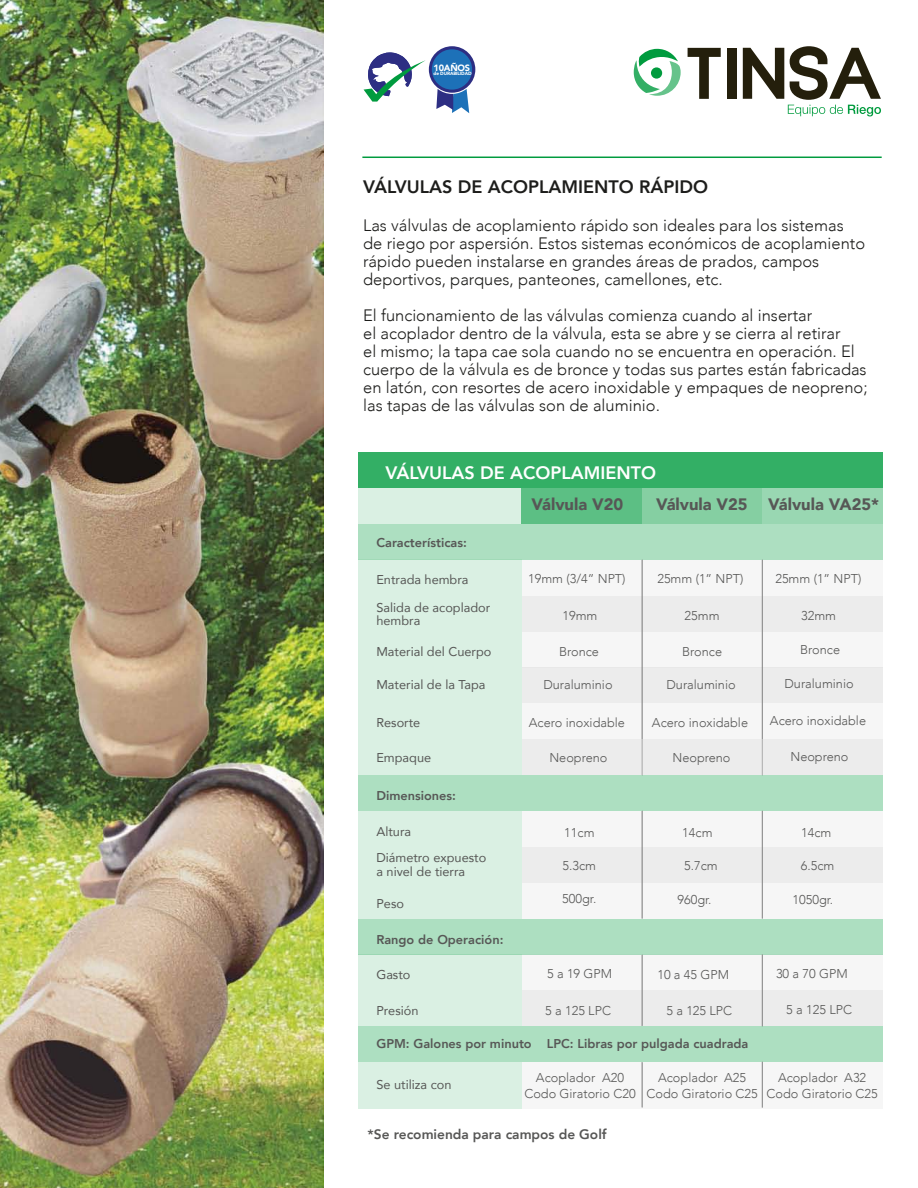
<style>
.page{position:relative;width:918px;height:1188px;background:#fff}
.page>*{position:absolute;margin:0;border:0;box-sizing:border-box;transform-origin:0 0}
.t1{font:800 18px "Avenir";color:#1d1d1b}
.t2{font:800 18px "Avenir";color:#fff}
.t3{font:300 16.5px/18px "Avenir";color:#1d1d1b}
.t4{font:900 16.5px "Avenir";color:#575756}
.t5{font:800 13.65px "Avenir";color:#575756}
.t6{font:300 12.75px/15.3px "Avenir";color:#575756;text-align:center}
.t7{font:12.75px/13.6px "Avenir";color:#575756}
.t8{font:800 12.75px "Avenir";color:#575756}
.t9{font:900 9.15px "Avenir";letter-spacing:-.025em;color:#fff}
.t10{font:900 4.65px "Avenir";letter-spacing:-.025em;color:#fff}
</style>
<div class="page">
<hr style="left:362px;top:157px;width:520px;height:1px;background:#009b3e">
<svg style="left:688px;top:48px;width:33px;height:51px"></svg>
<div style="left:727px;top:48px;width:9px;height:51px;background:#241f0c"></div>
<svg style="left:634px;top:49px;width:47px;height:47px"></svg>
<div style="left:651px;top:67px;width:11px;height:12px;background:#009b3e;border-radius:50%"></div>
<svg style="left:743px;top:46px;width:138px;height:70px"></svg>
<svg style="left:364px;top:52px;width:62px;height:50px"></svg>
<svg style="left:436px;top:89px;width:33px;height:24px"></svg>
<svg style="left:429px;top:46px;width:46px;height:47px"></svg>
<div style="left:432px;top:49px;width:40px;height:41px;background:#1d71b8;border-radius:50%"></div>
<div style="left:358px;top:488px;width:164px;height:36px;background:#daf0e3"></div>
<div style="left:522px;top:488px;width:120px;height:36px;background:#5cbf84"></div>
<div style="left:642px;top:488px;width:120px;height:36px;background:#85cfa2"></div>
<div style="left:762px;top:488px;width:120px;height:36px;background:#99d7b2"></div>
<div style="left:358px;top:524px;width:524px;height:36px;background:#addfc1"></div>
<div style="left:358px;top:560px;width:164px;height:215px;background:#daf0e3"></div>
<div style="left:358px;top:811px;width:164px;height:108px;background:#daf0e3"></div>
<div style="left:358px;top:954px;width:164px;height:72px;background:#daf0e3"></div>
<div style="left:358px;top:1062px;width:164px;height:47px;background:#daf0e3"></div>
<div style="left:522px;top:560px;width:360px;height:36px;background:#f6f6f6"></div>
<div style="left:522px;top:596px;width:360px;height:36px;background:#ececec"></div>
<div style="left:522px;top:632px;width:360px;height:35px;background:#f6f6f6"></div>
<div style="left:522px;top:667px;width:360px;height:36px;background:#ececec"></div>
<div style="left:522px;top:703px;width:360px;height:36px;background:#f6f6f6"></div>
<div style="left:522px;top:811px;width:360px;height:36px;background:#f6f6f6"></div>
<div style="left:522px;top:847px;width:360px;height:36px;background:#ececec"></div>
<div style="left:522px;top:883px;width:360px;height:36px;background:#f6f6f6"></div>
<div style="left:522px;top:954px;width:360px;height:36px;background:#f6f6f6"></div>
<div style="left:522px;top:990px;width:360px;height:36px;background:#ececec"></div>
<div style="left:522px;top:1062px;width:360px;height:47px;background:#f6f6f6"></div>
<div style="left:358px;top:775px;width:524px;height:36px;background:#addfc1"></div>
<div style="left:358px;top:919px;width:524px;height:35px;background:#addfc1"></div>
<div style="left:358px;top:1026px;width:524px;height:36px;background:#addfc1"></div>
<hr style="left:642px;top:560px;width:1px;height:215px;background:#878787">
<hr style="left:762px;top:560px;width:1px;height:215px;background:#878787">
<hr style="left:642px;top:955px;width:1px;height:71px;background:#878787">
<hr style="left:762px;top:811px;width:1px;height:108px;background:#878787">
<hr style="left:642px;top:811px;width:1px;height:108px;background:#878787">
<hr style="left:762px;top:955px;width:1px;height:71px;background:#878787">
<hr style="left:642px;top:1062px;width:1px;height:45px;background:#878787">
<hr style="left:762px;top:1062px;width:1px;height:46px;background:#878787">
<div style="left:358px;top:452px;width:524px;height:36px;background:#33af65"></div>
<div style="left:522px;top:739px;width:360px;height:36px;background:#ececec"></div>
<img style="left:0;top:0;width:324px;height:1188px">
<p class="t9" style="left:434px;top:60px;width:38px">10AÑOS</p>
<p class="t10" style="left:434px;top:70px;width:39px">de DURABILIDAD</p>
<p class="t1" style="left:363px;top:173px;width:346px">VÁLVULAS DE ACOPLAMIENTO RÁPIDO</p>
<p class="t3" style="left:363px;top:216px;width:504px">Las válvulas de acoplamiento rápido son ideales para los sistemas de riego por aspersión. Estos sistemas económicos de acoplamiento rápido pueden instalarse en grandes áreas de prados, campos deportivos, parques, panteones, camellones, etc.</p>
<p class="t3" style="left:363px;top:306px;width:506px">El funcionamiento de las válvulas comienza cuando al insertar<br>el acoplador dentro de la válvula, esta se abre y se cierra al retirar<br>el mismo; la tapa cae sola cuando no se encuentra en operación. El cuerpo de la válvula es de bronce y todas sus partes están fabricadas en latón, con resortes de acero inoxidable y empaques de neopreno; las tapas de las válvulas son de aluminio.</p>
<p class="t2" style="left:386px;top:458px;width:272px">VÁLVULAS DE ACOPLAMIENTO</p>
<p class="t8" style="left:376px;top:533px;width:92px">Características:</p>
<p class="t7" style="left:376px;top:572px;width:94px">Entrada hembra</p>
<p class="t7" style="left:376px;top:600px;width:115px">Salida de acoplador hembra</p>
<p class="t7" style="left:376px;top:644px;width:117px">Material del Cuerpo</p>
<p class="t7" style="left:376px;top:678px;width:111px">Material de la Tapa</p>
<p class="t7" style="left:376px;top:715px;width:45px">Resorte</p>
<p class="t7" style="left:376px;top:751px;width:56px">Empaque</p>
<p class="t8" style="left:376px;top:786px;width:81px">Dimensiones:</p>
<p class="t7" style="left:376px;top:818px;width:111px;line-height:26.5px">Altura<br>Diámetro expuesto</p>
<p class="t7" style="left:376px;top:864px;width:90px">a nivel de tierra</p>
<p class="t7" style="left:376px;top:896px;width:29px">Peso</p>
<p class="t8" style="left:376px;top:930px;width:129px">Rango de Operación:</p>
<p class="t7" style="left:376px;top:968px;width:36px">Gasto</p>
<p class="t7" style="left:376px;top:1004px;width:44px">Presión</p>
<p class="t4" style="left:532px;top:491px;width:93px">Válvula V20</p>
<p class="t4" style="left:656px;top:491px;width:225px">Válvula V25 Válvula VA25*</p>
<p class="t6" style="left:528px;top:571px;width:99px">19mm (3/4” NPT)</p>
<p class="t6" style="left:563px;top:608px;width:36px">19mm</p>
<p class="t6" style="left:559px;top:644px;width:41px">Bronce</p>
<p class="t6" style="left:543px;top:677px;width:71px">Duraluminio</p>
<p class="t6" style="left:529px;top:715px;width:98px">Acero inoxidable</p>
<p class="t6" style="left:549px;top:750px;width:60px">Neopreno</p>
<p class="t6" style="left:564px;top:825px;width:32px">11cm</p>
<p class="t6" style="left:563px;top:858px;width:35px">5.3cm</p>
<p class="t6" style="left:562px;top:891px;width:36px">500gr.</p>
<p class="t6" style="left:547px;top:966px;width:67px">5 a 19 GPM</p>
<p class="t6" style="left:545px;top:1003px;width:67px">5 a 125 LPC</p>
<p class="t6" style="left:657px;top:571px;width:88px">25mm (1” NPT)</p>
<p class="t6" style="left:685px;top:608px;width:36px">25mm</p>
<p class="t6" style="left:682px;top:644px;width:41px">Bronce</p>
<p class="t6" style="left:666px;top:677px;width:71px">Duraluminio</p>
<p class="t6" style="left:652px;top:715px;width:98px">Acero inoxidable</p>
<p class="t6" style="left:672px;top:750px;width:60px">Neopreno</p>
<p class="t6" style="left:775px;top:571px;width:88px">25mm (1” NPT)</p>
<p class="t6" style="left:801px;top:608px;width:36px">32mm</p>
<p class="t6" style="left:800px;top:642px;width:41px">Bronce</p>
<p class="t6" style="left:784px;top:676px;width:71px">Duraluminio</p>
<p class="t6" style="left:770px;top:713px;width:98px">Acero inoxidable</p>
<p class="t6" style="left:790px;top:749px;width:60px">Neopreno</p>
<p class="t6" style="left:801px;top:825px;width:32px">14cm</p>
<p class="t6" style="left:682px;top:825px;width:32px">14cm</p>
<p class="t6" style="left:684px;top:858px;width:35px">5.7cm</p>
<p class="t6" style="left:801px;top:858px;width:35px">6.5cm</p>
<p class="t6" style="left:678px;top:891px;width:36px">960gr.</p>
<p class="t6" style="left:657px;top:967px;width:73px">10 a 45 GPM</p>
<p class="t6" style="left:666px;top:1003px;width:67px">5 a 125 LPC</p>
<p class="t6" style="left:792px;top:892px;width:42px">1050gr.</p>
<p class="t6" style="left:776px;top:965px;width:73px">30 a 70 GPM</p>
<p class="t6" style="left:786px;top:1002px;width:67px">5 a 125 LPC</p>
<p class="t8" style="left:376px;top:1034px;width:374px">GPM: Galones por minuto LPC: Libras por pulgada cuadrada</p>
<p class="t7" style="left:376px;top:1077px;width:77px">Se utiliza con</p>
<p class="t6" style="left:524px;top:1070px;width:113px">Acoplador A20<br>Codo Giratorio C20</p>
<p class="t6" style="left:647px;top:1070px;width:113px">Acoplador A25<br>Codo Giratorio C25</p>
<p class="t6" style="left:767px;top:1070px;width:113px">Acoplador A32<br>Codo Giratorio C25</p>
<p class="t5" style="left:368px;top:1123px;width:241px">*Se recomienda para campos de Golf</p>
</div>
